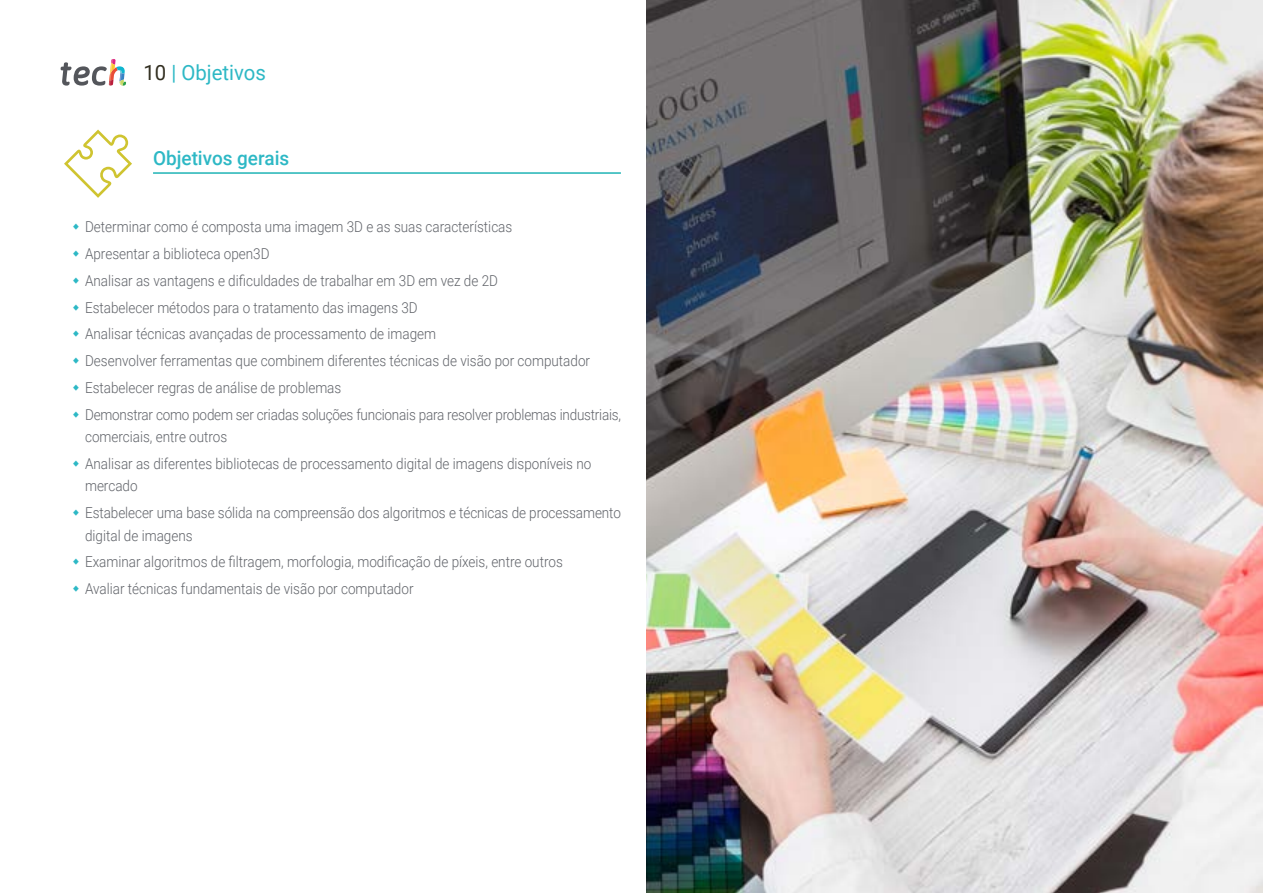
<style>
.page{position:relative;width:1263px;height:893px;background:#fff}
.page>*{position:absolute;margin:0;border:0;box-sizing:border-box;transform-origin:0 0}
.t1{font:21px "Roboto";color:#2db8c5}
.t2{font:500 19.5px "Roboto";color:#2db8c5}
.t3{font:300 15px/26.7px "Roboto";color:#61646a;scale:.9 1}
.s1{color:#312e20}
</style>
<div class="page">
<hr style="left:153px;top:173px;width:468px;height:1px;background:#2db8c5">
<svg style="left:64px;top:130px;width:68px;height:68px"></svg>
<svg style="left:61px;top:59px;width:65px;height:27px"></svg>
<img style="left:646px;top:0;width:617px;height:893px">
<h1 class="t1" style="left:144px;top:57px;width:124px"><span class="s1">10</span> | Objetivos</h1>
<h2 class="t2" style="left:153px;top:144px;width:138px">Objetivos gerais</h2>
<p class="t3" style="left:85px;top:213px;width:597px">Determinar como é composta uma imagem 3D e as suas características<br>Apresentar a biblioteca open3D<br>Analisar as vantagens e dificuldades de trabalhar em 3D em vez de 2D<br>Estabelecer métodos para o tratamento das imagens 3D<br>Analisar técnicas avançadas de processamento de imagem<br>Desenvolver ferramentas que combinem diferentes técnicas de visão por computador Estabelecer regras de análise de problemas<br>Demonstrar como podem ser criadas soluções funcionais para resolver problemas industriais,</p>
<p class="t3" style="left:85px;top:423px;width:564px">comerciais, entre outros<br>Analisar as diferentes bibliotecas de processamento digital de imagens disponíveis no</p>
<p class="t3" style="left:85px;top:472px;width:597px">mercado<br>Estabelecer uma base sólida na compreensão dos algoritmos e técnicas de processamento</p>
<p class="t3" style="left:85px;top:521px;width:532px">digital de imagens<br>Examinar algoritmos de filtragem, morfologia, modificação de píxeis, entre outros<br>Avaliar técnicas fundamentais de visão por computador</p>
</div>
